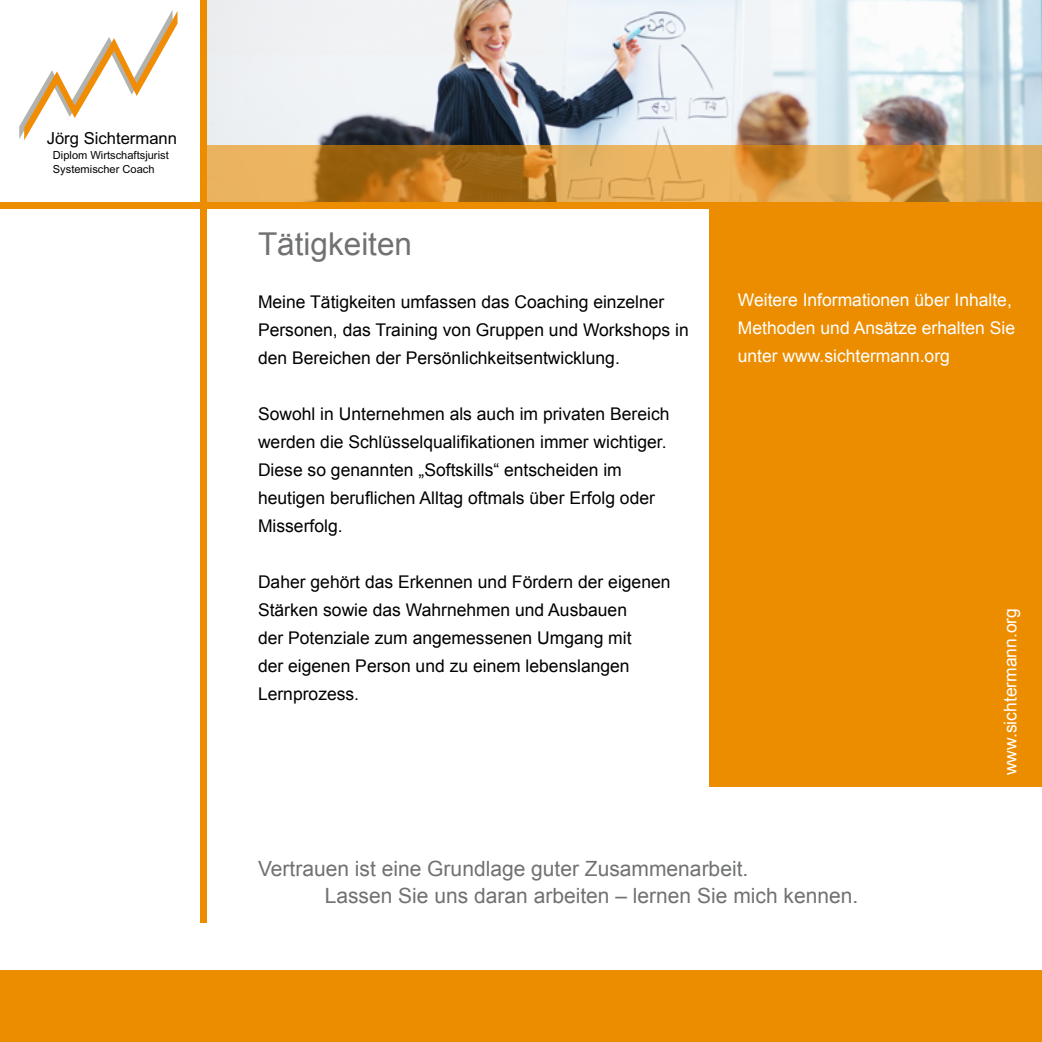
<style>
.page{position:relative;width:1042px;height:1042px;background:#fff}
.page>*{position:absolute;margin:0;border:0;box-sizing:border-box;transform-origin:0 0}
.t1{font:31.5px "Arial";color:#707172}
.t2{font:21px/26.2px "Arial";color:#707172}
.t3{font:17.5px/28px "Arial";color:#000}
.t4{font:17.5px/28px "Arial";color:#fff}
.t5{font:16.62px "Arial";color:#000204}
.t6{font:11.03px/14.7px "Arial";color:#000204}
</style>
<div class="page">
<img style="left:206px;top:0;width:836px;height:203px">
<div style="left:0;top:971px;width:1042px;height:71px;background:#ec8d00"></div>
<div style="left:709px;top:205px;width:333px;height:581px;background:#ec8d00"></div>
<svg style="left:206px;top:145px;width:836px;height:57px;background:#d29642"></svg>
<div style="left:0;top:203px;width:1042px;height:6px;background:#ec8d00"></div>
<div style="left:200px;top:0;width:6px;height:923px;background:#ec8d00"></div>
<svg style="left:19px;top:10px;width:158px;height:130px"></svg>
<p class="t5" style="left:47px;top:127px;width:132px">Jörg Sichtermann</p>
<p class="t6" style="left:53px;top:148px;width:117px">Diplom Wirtschaftsjurist<br>Systemischer Coach</p>
<h1 class="t1" style="left:258px;top:223px;width:156px">Tätigkeiten</h1>
<p class="t3" style="left:258px;top:287px;width:432px">Meine Tätigkeiten umfassen das Coaching einzelner<br>Personen, das Training von Gruppen und Workshops in den Bereichen der Persönlichkeitsentwicklung.</p>
<p class="t3" style="left:258px;top:399px;width:413px">Sowohl in Unternehmen als auch im privaten Bereich werden die Schlüsselqualifikationen immer wichtiger.<br>Diese so genannten „Softskills“ entscheiden im heutigen beruflichen Alltag oftmals über Erfolg oder Misserfolg.</p>
<p class="t3" style="left:258px;top:567px;width:414px">Daher gehört das Erkennen und Fördern der eigenen Stärken sowie das Wahrnehmen und Ausbauen<br>der Potenziale zum angemessenen Umgang mit<br>der eigenen Person und zu einem lebenslangen Lernprozess.</p>
<p class="t4" style="left:738px;top:286px;width:279px">Weitere Informationen über Inhalte,<br>Methoden und Ansätze erhalten Sie unter www.sichtermann.org</p>
<p class="t4" style="left:996px;top:775px;width:169px;rotate:-90deg">www.sichtermann.org</p>
<p class="t2" style="left:325px;top:856px;width:535px;text-indent:-67px">Vertrauen ist eine Grundlage guter Zusammenarbeit.<br>Lassen Sie uns daran arbeiten – lernen Sie mich kennen.</p>
</div>
